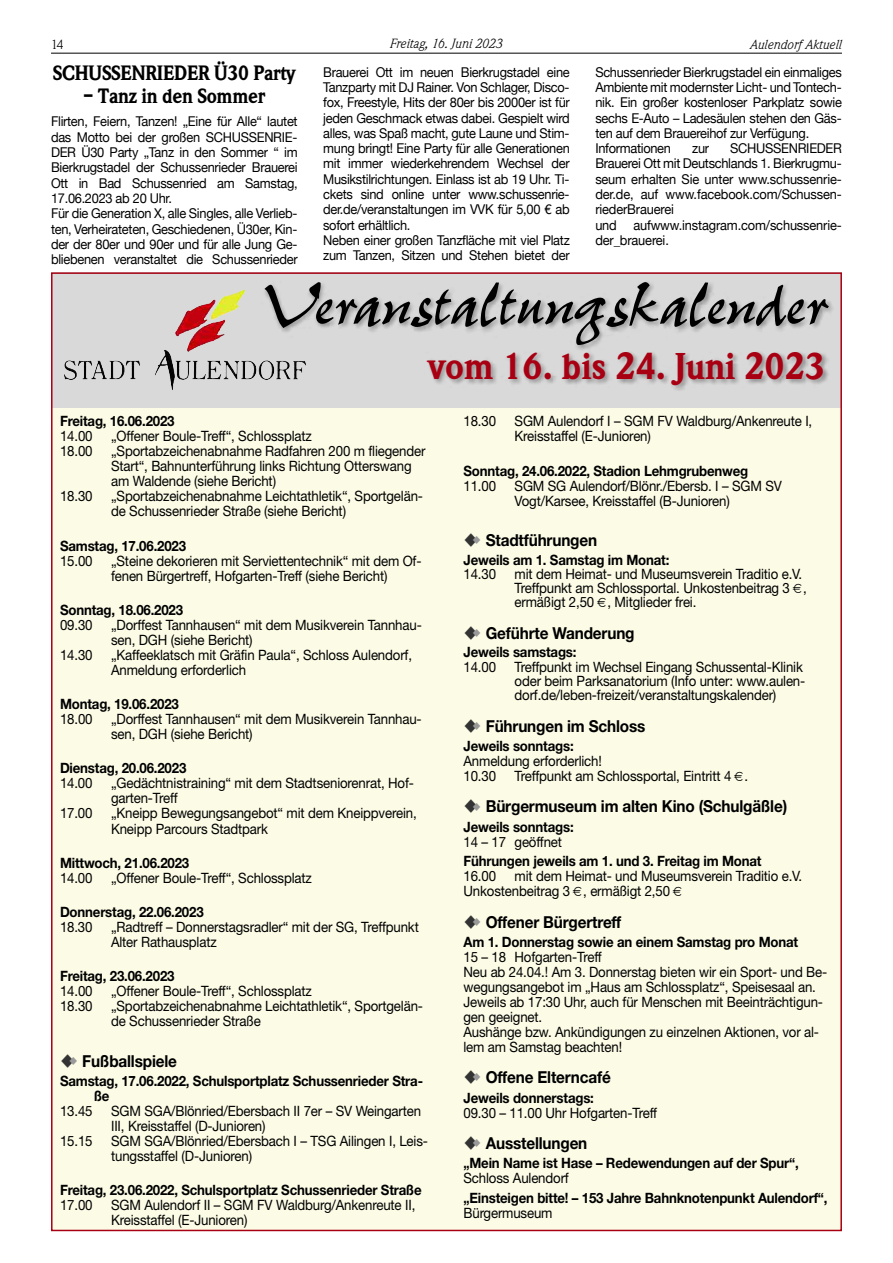
<style>
.page{position:relative;width:893px;height:1263px;background:#fff}
.page>*{position:absolute;margin:0;border:0;box-sizing:border-box;transform-origin:0 0}
.t1{font:72px "Pepita";letter-spacing:-.02em;color:#000}
.t2{font:900 39px "Weidemann";color:#a80012;scale:.93 1}
.t3{font:900 21.75px "Weidemann";letter-spacing:-.01em;color:#000;scale:.9 1}
.t4{font:700 16.5px "Helvetica Neue";letter-spacing:-.01em;color:#000;scale:.93 1}
.t5{font:14.25px/15px "Helvetica Neue";letter-spacing:-.01em;color:#000;scale:.93 1}
.t6{font:700 14.25px/15px "Helvetica Neue";letter-spacing:-.015em;color:#000;scale:.93 1}
.t7{font:italic 13.95px "Weidemann";color:#000}
.t8{font:13.95px "Weidemann";color:#000}
.t9{font:13.5px/15.3px "Helvetica Neue";letter-spacing:-.02em;color:#000;scale:.95 1}
.s1{color:#333}
</style>
<div class="page">
<hr style="left:51px;top:53px;width:791px;height:1px;background:#000">
<div style="left:51px;top:407px;width:791px;height:824px;background:#fcfbe6"></div>
<img style="left:51px;top:272px;width:791px;height:69px">
<img style="left:51px;top:341px;width:791px;height:71px">
<p class="t8" style="left:51px;top:36px;width:14px">14</p>
<p class="t7" style="left:390px;top:35px;width:114px">Freitag, 16. Juni 2023</p>
<p class="t7" style="left:750px;top:36px;width:93px">Aulendorf Aktuell</p>
<h3 class="t3" style="left:53px;top:60px;width:271px">SCHUSSENRIEDER Ü30 Party</h3>
<h3 class="t3" style="left:83px;top:82px;width:203px">– Tanz in den Sommer</h3>
<p class="t9" style="left:51px;top:114px;width:261px">Flirten, Feiern, Tanzen! „Eine für Alle“ lautet das Motto bei der großen SCHUSSENRIE-DER Ü30 Party „Tanz in den Sommer “ im Bierkrugstadel der Schussenrieder Brauerei Ott in Bad Schussenried am Samstag, 17.06.2023 ab 20 Uhr.<br>Für die Generation X, alle Singles, alle Verlieb&shy;ten, Verheirateten, Geschiedenen, Ü30er, Kin&shy;der der 80er und 90er und für alle Jung Ge&shy;bliebenen veranstaltet die Schussenrieder</p>
<p class="t9" style="left:323px;top:64px;width:261px">Brauerei Ott im neuen Bierkrugstadel eine Tanzparty mit DJ Rainer. Von Schlager, Disco&shy;fox, Freestyle, Hits der 80er bis 2000er ist für jeden Geschmack etwas dabei. Gespielt wird alles, was Spaß macht, gute Laune und Stim&shy;mung bringt! Eine Party für alle Generationen mit immer wiederkehrendem Wechsel der Musikstilrichtungen. Einlass ist ab 19 Uhr. Ti&shy;ckets sind online unter www.schussenrie&shy;der.de/veranstaltungen im VVK für 5,00 € ab sofort erhältlich.<br>Neben einer großen Tanzfläche mit viel Platz zum Tanzen, Sitzen und Stehen bietet der</p>
<p class="t9" style="left:595px;top:64px;width:261px">Schussenrieder Bierkrugstadel ein einmaliges Ambiente mit modernster Licht- und Tontech&shy;nik. Ein großer kostenloser Parkplatz sowie sechs E-Auto – Ladesäulen stehen den Gäs&shy;ten auf dem Brauereihof zur Verfügung.<br>Informationen</p>
<p class="t9" style="left:595px;top:140px;width:261px;text-indent:135px">SCHUSSENRIEDER<br>Brauerei Ott mit Deutschlands 1. Bierkrugmu&shy;seum erhalten Sie unter www.schussenrie&shy;der.de, auf www.facebook.com/Schussen&shy;riederBrauerei<br>und aufwww.instagram.com/schussenrie&shy;der_brauerei.</p>
<p class="t9" style="left:692px;top:140px;width:19px">zur</p>
<h1 class="t1" style="left:261px;top:256px;width:570px">Veranstaltungskalender</h1>
<h2 class="t2" style="left:428px;top:343px;width:428px">vom 16. bis 24. Juni 2023</h2>
<p class="t6" style="left:60px;top:415px;width:125px">Freitag, 16.06.2023</p>
<p class="t5" style="left:60px;top:430px;width:37px">14.00</p>
<p class="t5" style="left:111px;top:430px;width:218px">„Offener Boule-Treff“, Schlossplatz</p>
<p class="t5" style="left:60px;top:445px;width:37px">18.00</p>
<p class="t5" style="left:111px;top:445px;width:340px">„Sportabzeichenabnahme Radfahren 200 m fliegender<br>Start“, Bahnunterführung links Richtung Otterswang am Waldende (siehe Bericht)</p>
<p class="t5" style="left:60px;top:490px;width:37px">18.30</p>
<p class="t5" style="left:111px;top:490px;width:337px">„Sportabzeichenabnahme Leichtathletik“, Sportgelän&shy;de Schussenrieder Straße (siehe Bericht)</p>
<p class="t6" style="left:60px;top:539px;width:137px">Samstag, 17.06.2023</p>
<p class="t5" style="left:60px;top:554px;width:37px">15.00</p>
<p class="t5" style="left:111px;top:554px;width:335px">„Steine dekorieren mit Serviettentechnik“ mit dem Of&shy;fenen Bürgertreff, Hofgarten-Treff (siehe Bericht)</p>
<p class="t6" style="left:60px;top:604px;width:134px">Sonntag, 18.06.2023</p>
<p class="t5" style="left:60px;top:619px;width:37px">09.30</p>
<p class="t5" style="left:111px;top:619px;width:336px">„Dorffest Tannhausen“ mit dem Musikverein Tannhau&shy;sen, DGH (siehe Bericht)</p>
<p class="t5" style="left:60px;top:649px;width:37px">14.30</p>
<p class="t5" style="left:111px;top:649px;width:325px">„Kaffeeklatsch mit Gräfin Paula“, Schloss Aulendorf,<br>Anmeldung erforderlich</p>
<p class="t6" style="left:60px;top:698px;width:129px">Montag, 19.06.2023</p>
<p class="t5" style="left:60px;top:713px;width:37px">18.00</p>
<p class="t5" style="left:111px;top:713px;width:336px">„Dorffest Tannhausen“ mit dem Musikverein Tannhau&shy;sen, DGH (siehe Bericht)</p>
<p class="t6" style="left:60px;top:762px;width:137px">Dienstag, 20.06.2023</p>
<p class="t5" style="left:60px;top:777px;width:37px">14.00</p>
<p class="t5" style="left:111px;top:777px;width:327px">„Gedächtnistraining“ mit dem Stadtseniorenrat, Hof&shy;garten-Treff</p>
<p class="t5" style="left:60px;top:807px;width:37px">17.00</p>
<p class="t5" style="left:111px;top:807px;width:330px">„Kneipp Bewegungsangebot“ mit dem Kneippverein,<br>Kneipp Parcours Stadtpark</p>
<p class="t6" style="left:60px;top:856px;width:141px">Mittwoch, 21.06.2023</p>
<p class="t5" style="left:60px;top:871px;width:37px">14.00</p>
<p class="t5" style="left:111px;top:871px;width:218px">„Offener Boule-Treff“, Schlossplatz</p>
<p class="t6" style="left:60px;top:906px;width:156px">Donnerstag, 22.06.2023</p>
<p class="t5" style="left:60px;top:921px;width:37px">18.30</p>
<p class="t5" style="left:111px;top:921px;width:332px">„Radtreff – Donnerstagsradler“ mit der SG, Treffpunkt<br>Alter Rathausplatz</p>
<p class="t6" style="left:60px;top:970px;width:125px">Freitag, 23.06.2023</p>
<p class="t5" style="left:60px;top:985px;width:37px">14.00</p>
<p class="t5" style="left:111px;top:985px;width:218px">„Offener Boule-Treff“, Schlossplatz</p>
<p class="t5" style="left:60px;top:1000px;width:37px">18.30</p>
<p class="t5" style="left:111px;top:1000px;width:337px">„Sportabzeichenabnahme Leichtathletik“, Sportgelän&shy;de Schussenrieder Straße</p>
<p class="t4" style="left:60px;top:1055px;width:127px"><span class="s1">◆</span> Fußballspiele</p>
<p class="t6" style="left:94px;top:1075px;width:355px;text-indent:-34px">Samstag, 17.06.2022, Schulsportplatz Schussenrieder Stra&shy;ße</p>
<p class="t5" style="left:60px;top:1105px;width:37px">13.45</p>
<p class="t5" style="left:111px;top:1105px;width:335px">SGM SGA/Blönried/Ebersbach II 7er – SV Weingarten<br>III, Kreisstaffel (D-Junioren)</p>
<p class="t5" style="left:60px;top:1135px;width:37px">15.15</p>
<p class="t5" style="left:111px;top:1135px;width:342px">SGM SGA/Blönried/Ebersbach I – TSG Ailingen I, Leis&shy;tungsstaffel (D-Junioren)</p>
<p class="t6" style="left:60px;top:1184px;width:390px">Freitag, 23.06.2022, Schulsportplatz Schussenrieder Straße</p>
<p class="t5" style="left:60px;top:1199px;width:37px">17.00</p>
<p class="t5" style="left:111px;top:1199px;width:329px">SGM Aulendorf II – SGM FV Waldburg/Ankenreute II,<br>Kreisstaffel (E-Junioren)</p>
<p class="t5" style="left:464px;top:415px;width:37px">18.30</p>
<p class="t5" style="left:515px;top:415px;width:322px">SGM Aulendorf I – SGM FV Waldburg/Ankenreute I,<br>Kreisstaffel (E-Junioren)</p>
<p class="t6" style="left:464px;top:464px;width:308px">Sonntag, 24.06.2022, Stadion Lehmgrubenweg</p>
<p class="t5" style="left:464px;top:479px;width:37px">11.00</p>
<p class="t5" style="left:515px;top:479px;width:289px">SGM SG Aulendorf/Blönr./Ebersb. I – SGM SV<br>Vogt/Karsee, Kreisstaffel (B-Junioren)</p>
<p class="t4" style="left:463px;top:534px;width:145px"><span class="s1">◆</span> Stadtführungen</p>
<p class="t6" style="left:463px;top:553px;width:223px">Jeweils am 1. Samstag im Monat:</p>
<p class="t5" style="left:463px;top:568px;width:37px">14.30</p>
<p class="t5" style="left:514px;top:568px;width:316px;line-height:14.2px">mit dem Heimat- und Museumsverein Traditio e.V.<br>Treffpunkt am Schlossportal. Unkostenbeitrag 3 , ermäßigt 2,50 , Mitglieder frei.</p>
<p class="t4" style="left:463px;top:627px;width:185px"><span class="s1">◆</span> Geführte Wanderung</p>
<p class="t6" style="left:463px;top:646px;width:123px">Jeweils samstags:</p>
<p class="t5" style="left:463px;top:660px;width:37px">14.00</p>
<p class="t5" style="left:514px;top:661px;width:314px;line-height:14.2px">Treffpunkt im Wechsel Eingang Schussental-Klinik oder beim Parksanatorium (Info unter: www.aulen&shy;dorf.de/leben-freizeit/veranstaltungskalender)</p>
<p class="t4" style="left:463px;top:720px;width:197px"><span class="s1">◆</span> Führungen im Schloss</p>
<p class="t6" style="left:463px;top:740px;width:120px">Jeweils sonntags:</p>
<p class="t5" style="left:463px;top:755px;width:150px">Anmeldung erforderlich!<br>10.30</p>
<p class="t5" style="left:514px;top:770px;width:253px">Treffpunkt am Schlossportal, Eintritt 4 .</p>
<p class="t4" style="left:463px;top:801px;width:350px"><span class="s1">◆</span> Bürgermuseum im alten Kino (Schulgäßle)</p>
<p class="t6" style="left:463px;top:820px;width:120px">Jeweils sonntags:</p>
<p class="t5" style="left:463px;top:835px;width:108px">14 – 17 geöffnet</p>
<p class="t6" style="left:463px;top:855px;width:322px">Führungen jeweils am 1. und 3. Freitag im Monat</p>
<p class="t5" style="left:463px;top:870px;width:37px">16.00</p>
<p class="t5" style="left:463px;top:870px;width:366px;text-indent:51px">mit dem Heimat- und Museumsverein Traditio e.V.<br>Unkostenbeitrag 3 , ermäßigt 2,50</p>
<p class="t4" style="left:463px;top:916px;width:171px"><span class="s1">◆</span> Offener Bürgertreff</p>
<p class="t6" style="left:463px;top:935px;width:361px">Am 1. Donnerstag sowie an einem Samstag pro Monat</p>
<p class="t5" style="left:463px;top:950px;width:393px">15 – 18 Hofgarten-Treff<br>Neu ab 24.04.! Am 3. Donnerstag bieten wir ein Sport- und Be&shy;wegungsangebot im „Haus am Schlossplatz“, Speisesaal an.<br>Jeweils ab 17:30 Uhr, auch für Menschen mit Beeinträchtigun&shy;gen geeignet.<br>Aushänge bzw. Ankündigungen zu einzelnen Aktionen, vor al&shy;lem am Samstag beachten!</p>
<p class="t4" style="left:463px;top:1071px;width:160px"><span class="s1">◆</span> Offene Elterncafé</p>
<p class="t6" style="left:463px;top:1091px;width:142px">Jeweils donnerstags:</p>
<p class="t5" style="left:463px;top:1106px;width:210px">09.30 – 11.00 Uhr Hofgarten-Treff</p>
<p class="t4" style="left:463px;top:1137px;width:135px"><span class="s1">◆</span> Ausstellungen</p>
<p class="t6" style="left:463px;top:1157px;width:362px">„Mein Name ist Hase – Redewendungen auf der Spur“,</p>
<p class="t5" style="left:463px;top:1172px;width:115px">Schloss Aulendorf</p>
<p class="t6" style="left:463px;top:1191px;width:393px">„Einsteigen bitte! – 153 Jahre Bahnknotenpunkt Aulendorf“,</p>
<p class="t5" style="left:463px;top:1206px;width:97px">Bürgermuseum</p>
</div>
